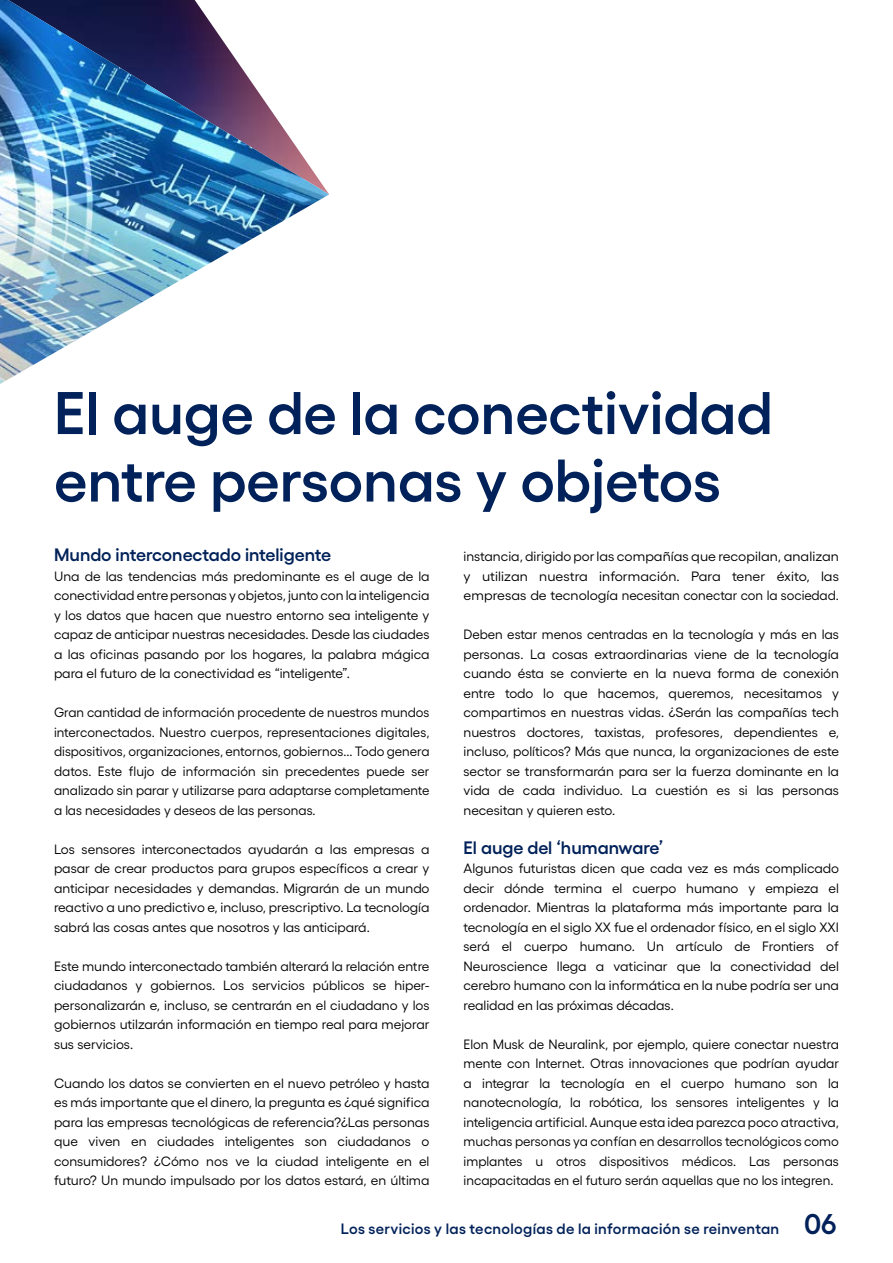
<style>
.page{position:relative;width:893px;height:1263px;background:#fff}
.page>*{position:absolute;margin:0;border:0;box-sizing:border-box;transform-origin:0 0}
.t1{font:600 60px/67.5px "Gellix";color:#002159}
.t2{font:600 18px "Gellix";color:#002159}
.t3{font:600 15px "Gellix";letter-spacing:.02em;color:#002159}
.t4{font:13.5px/19.5px "Gellix";color:#000;text-align:justify}
.s1{font-size:28.5px}
</style>
<div class="page">
<img style="left:0;top:0;width:329px;height:384px">
<h1 class="t1" style="left:54px;top:373px;width:720px">El auge de la conectividad entre personas y objetos</h1>
<h2 class="t2" style="left:54px;top:540px;width:279px">Mundo interconectado inteligente</h2>
<p class="t4" style="left:54px;top:565px;width:377px">Una de las tendencias más predominante es el auge de la conectividad entre personas y objetos, junto con la inteligencia y los datos que hacen que nuestro entorno sea inteligente y capaz de anticipar nuestras necesidades. Desde las ciudades a las oficinas pasando por los hogares, la palabra mágica para el futuro de la conectividad es “inteligente”.</p>
<p class="t4" style="left:54px;top:701px;width:377px">Gran cantidad de información procedente de nuestros mundos interconectados. Nuestro cuerpos, representaciones digitales, dispositivos, organizaciones, entornos, gobiernos... Todo genera datos. Este flujo de información sin precedentes puede ser analizado sin parar y utilizarse para adaptarse completamente a las necesidades y deseos de las personas.</p>
<p class="t4" style="left:54px;top:838px;width:377px">Los sensores interconectados ayudarán a las empresas a pasar de crear productos para grupos específicos a crear y anticipar necesidades y demandas. Migrarán de un mundo reactivo a uno predictivo e, incluso, prescriptivo. La tecnología sabrá las cosas antes que nosotros y las anticipará.</p>
<p class="t4" style="left:54px;top:955px;width:377px">Este mundo interconectado también alterará la relación entre ciudadanos y gobiernos. Los servicios públicos se hiper&shy;personalizarán e, incluso, se centrarán en el ciudadano y los gobiernos utilzarán información en tiempo real para mejorar sus servicios.</p>
<p class="t4" style="left:54px;top:1072px;width:377px">Cuando los datos se convierten en el nuevo petróleo y hasta es más importante que el dinero, la pregunta es ¿qué significa para las empresas tecnológicas de referencia?¿Las personas que viven en ciudades inteligentes son ciudadanos o consumidores? ¿Cómo nos ve la ciudad inteligente en el futuro? Un mundo impulsado por los datos estará, en última</p>
<p class="t4" style="left:464px;top:545px;width:377px">instancia, dirigido por las compañías que recopilan, analizan y utilizan nuestra información. Para tener éxito, las empresas de tecnología necesitan conectar con la sociedad.</p>
<p class="t4" style="left:463px;top:623px;width:377px">Deben estar menos centradas en la tecnología y más en las personas. La cosas extraordinarias viene de la tecnología cuando ésta se convierte en la nueva forma de conexión entre todo lo que hacemos, queremos, necesitamos y compartimos en nuestras vidas. ¿Serán las compañías tech nuestros doctores, taxistas, profesores, dependientes e, incluso, políticos? Más que nunca, la organizaciones de este sector se transformarán para ser la fuerza dominante en la vida de cada individuo. La cuestión es si las personas necesitan y quieren esto.</p>
<h2 class="t2" style="left:464px;top:833px;width:201px">El auge del ‘humanware’</h2>
<p class="t4" style="left:464px;top:857px;width:377px">Algunos futuristas dicen que cada vez es más complicado decir dónde termina el cuerpo humano y empieza el ordenador. Mientras la plataforma más importante para la tecnología en el siglo XX fue el ordenador físico, en el siglo XXI será el cuerpo humano. Un artículo de Frontiers of Neuroscience llega a vaticinar que la conectividad del cerebro humano con la informática en la nube podría ser una realidad en las próximas décadas.</p>
<p class="t4" style="left:464px;top:1033px;width:377px">Elon Musk de Neuralink, por ejemplo, quiere conectar nuestra mente con Internet. Otras innovaciones que podrían ayudar a integrar la tecnología en el cuerpo humano son la nanotecnología, la robótica, los sensores inteligentes y la inteligencia artificial. Aunque esta idea parezca poco atractiva, muchas personas ya confían en desarrollos tecnológicos como implantes u otros dispositivos médicos. Las personas incapacitadas en el futuro serán aquellas que no los integren.</p>
<p class="t3" style="left:341px;top:1216px;width:497px">Los servicios y las tecnologías de la información se reinventan <span class="s1">06</span></p>
</div>
